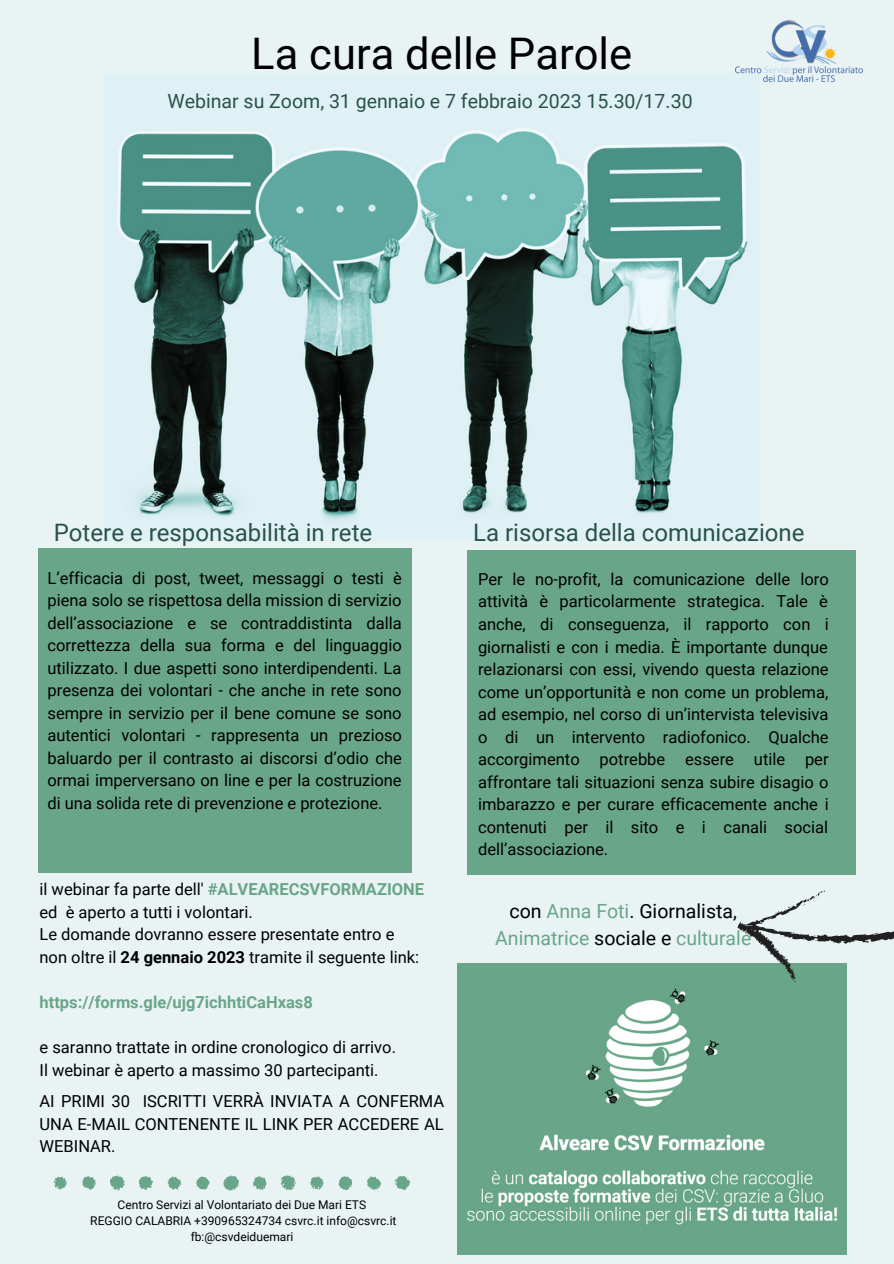
<style>
.page{position:relative;width:894px;height:1264px;background:#fff}
.page>*{position:absolute;margin:0;border:0;box-sizing:border-box;transform-origin:0 0}
.t1{font:43.5px "Roboto";color:#000}
.t2{font:24px "Roboto";color:#28524a}
.t3{font:19.5px/27px "Roboto";color:#69a589;text-align:center}
.t4{font:19.5px "Roboto";color:#28524a}
.t5{font:16.5px/22.5px "Roboto";color:#000;text-align:justify}
.t6{font:700 16.5px "Roboto";color:#69a589}
.t7{font:12px/16px "Roboto";color:#000;text-align:center}
.s1{font-weight:700;color:#69a589}
.s2{font-weight:700}
.s3{color:#000}
</style>
<div class="page">
<div style="left:0;top:0;width:893px;height:1263px;background:#e9f3f4"></div>
<img style="left:116px;top:127px;width:634px;height:399px">
<img style="left:457px;top:963px;width:389px;height:291px">
<div style="left:39px;top:548px;width:372px;height:324px;background:#69a589"></div>
<div style="left:467px;top:550px;width:388px;height:324px;background:#69a589"></div>
<svg style="left:734px;top:627px;width:159px;height:428px;fill:#69a589"></svg>
<img style="left:735px;top:20px;width:127px;height:62px">
<svg style="left:223px;top:1175px;width:16px;height:15px"></svg>
<svg style="left:110px;top:1175px;width:15px;height:15px"></svg>
<svg style="left:338px;top:1176px;width:15px;height:14px"></svg>
<svg style="left:253px;top:1176px;width:14px;height:14px"></svg>
<svg style="left:82px;top:1176px;width:14px;height:13px"></svg>
<svg style="left:196px;top:1176px;width:14px;height:13px"></svg>
<svg style="left:310px;top:1176px;width:13px;height:13px"></svg>
<svg style="left:167px;top:1176px;width:14px;height:13px"></svg>
<svg style="left:54px;top:1176px;width:13px;height:13px"></svg>
<svg style="left:139px;top:1176px;width:14px;height:14px"></svg>
<svg style="left:394px;top:1176px;width:16px;height:14px"></svg>
<svg style="left:281px;top:1175px;width:15px;height:15px"></svg>
<svg style="left:366px;top:1176px;width:15px;height:13px"></svg>
<h1 class="t1" style="left:251px;top:29px;width:382px">La cura delle Parole</h1>
<p class="t4" style="left:167px;top:89px;width:526px">Webinar su Zoom, 31 gennaio e 7 febbraio 2023 15.30/17.30</p>
<h2 class="t2" style="left:54px;top:519px;width:320px">Potere e responsabilità in rete</h2>
<p class="t5" style="left:47px;top:567px;width:356px">L’efficacia di post, tweet, messaggi o testi è piena solo se rispettosa della mission di servizio dell’associazione e se contraddistinta dalla correttezza della sua forma e del linguaggio utilizzato. I due aspetti sono interdipendenti. La presenza dei volontari - che anche in rete sono sempre in servizio per il bene comune se sono autentici volontari - rappresenta un prezioso baluardo per il contrasto ai discorsi d’odio che ormai imperversano on line e per la costruzione di una solida rete di prevenzione e protezione.</p>
<p class="t5" style="left:40px;top:878px;width:386px;text-align:left">il webinar fa parte dell' <span class="s1">#ALVEARECSVFORMAZIONE </span>ed è aperto a tutti i volontari.<br>Le domande dovranno essere presentate entro e non oltre il <span class="s2">24 gennaio 2023</span> tramite il seguente link:</p>
<p class="t6" style="left:40px;top:992px;width:275px">https://forms.gle/ujg7ichhtiCaHxas8</p>
<p class="t5" style="left:40px;top:1036px;width:358px">e saranno trattate in ordine cronologico di arrivo.<br>Il webinar è aperto a massimo 30 partecipanti.</p>
<p class="t5" style="left:40px;top:1090px;width:406px">AI PRIMI 30 ISCRITTI VERRÀ INVIATA A CONFERMA UNA E-MAIL CONTENENTE IL LINK PER ACCEDERE AL WEBINAR.</p>
<p class="t7" style="left:90px;top:1196px;width:307px">Centro Servizi al Volontariato dei Due Mari ETS<br>REGGIO CALABRIA +390965324734 csvrc.it info@csvrc.it fb:@csvdeiduemari</p>
<h2 class="t2" style="left:473px;top:519px;width:333px">La risorsa della comunicazione</h2>
<p class="t5" style="left:478px;top:568px;width:352px">Per le no-profit, la comunicazione delle loro attività è particolarmente strategica. Tale è anche, di conseguenza, il rapporto con i giornalisti e con i media. È importante dunque relazionarsi con essi, vivendo questa relazione come un’opportunità e non come un problema, ad esempio, nel corso di un’intervista televisiva o di un intervento radiofonico. Qualche accorgimento potrebbe essere utile per affrontare tali situazioni senza subire disagio o imbarazzo e per curare efficacemente anche i contenuti per il sito e i canali social dell’associazione.</p>
<p class="t3" style="left:495px;top:897px;width:257px"><span class="s3">con</span> Anna Foti<span class="s3">. Giornalista,<br></span>Animatrice <span class="s3">sociale e</span> culturale</p>
</div>
